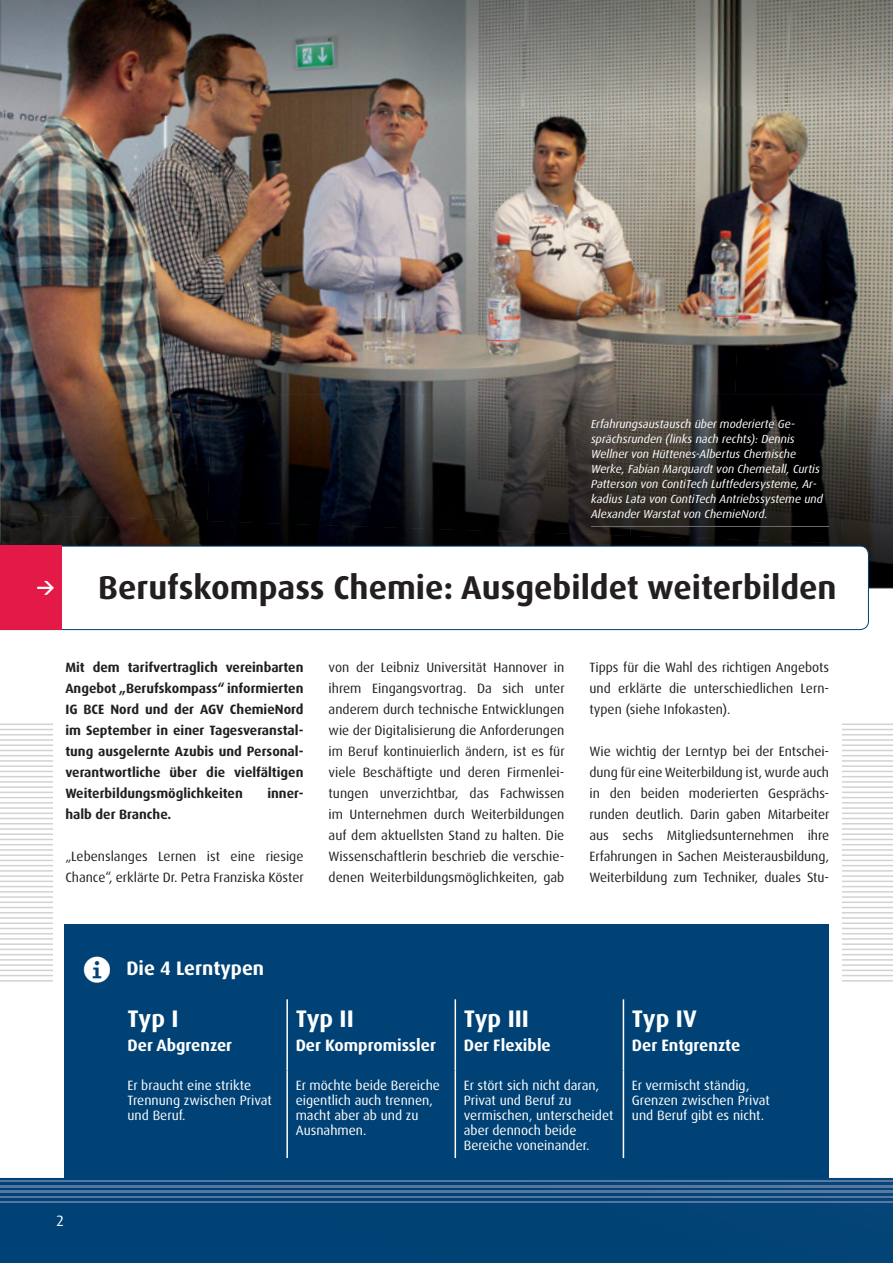
<style>
.page{position:relative;width:893px;height:1263px;background:#fff}
.page>*{position:absolute;margin:0;border:0;box-sizing:border-box;transform-origin:0 0}
.t1{font:700 33px "Dax OT";color:#231f20}
.t2{font:700 24px "Dax OT";color:#fff}
.t3{font:700 19.5px "Dax OT";color:#fff}
.t4{font:700 16.5px "Dax OT";color:#fff}
.t5{font:15px "Dax OT";color:#fff}
.t6{font:13.5px/21px "Dax OT";color:#231f20;text-align:justify}
.t7{font:13.5px/15px "Dax OT";color:#fff}
.t8{font:700 13.5px/21px "Dax";color:#231f20;text-align:justify}
.t9{font:italic 11.7px/15px "Dax OT";color:#fff}
</style>
<div class="page">
<hr style="left:0;top:723px;width:893px;height:2px;background:#d1d2d4">
<hr style="left:0;top:734px;width:893px;height:1px;background:#d1d2d4">
<hr style="left:0;top:744px;width:893px;height:2px;background:#d1d2d4">
<hr style="left:0;top:755px;width:893px;height:1px;background:#d1d2d4">
<hr style="left:0;top:765px;width:893px;height:2px;background:#d1d2d4">
<hr style="left:0;top:776px;width:893px;height:1px;background:#d1d2d4">
<hr style="left:0;top:786px;width:893px;height:2px;background:#d1d2d4">
<hr style="left:0;top:797px;width:893px;height:1px;background:#d1d2d4">
<hr style="left:0;top:807px;width:893px;height:2px;background:#d1d2d4">
<hr style="left:0;top:818px;width:893px;height:1px;background:#d1d2d4">
<hr style="left:0;top:828px;width:893px;height:2px;background:#d1d2d4">
<hr style="left:0;top:839px;width:893px;height:1px;background:#d1d2d4">
<hr style="left:0;top:849px;width:893px;height:2px;background:#d1d2d4">
<hr style="left:0;top:860px;width:893px;height:1px;background:#d1d2d4">
<hr style="left:0;top:870px;width:893px;height:2px;background:#d1d2d4">
<hr style="left:0;top:880px;width:893px;height:2px;background:#d1d2d4">
<hr style="left:0;top:891px;width:893px;height:1px;background:#d1d2d4">
<hr style="left:0;top:901px;width:893px;height:2px;background:#d1d2d4">
<hr style="left:0;top:912px;width:893px;height:1px;background:#d1d2d4">
<hr style="left:0;top:922px;width:893px;height:2px;background:#d1d2d4">
<hr style="left:0;top:933px;width:893px;height:1px;background:#d1d2d4">
<hr style="left:0;top:943px;width:893px;height:2px;background:#d1d2d4">
<hr style="left:0;top:954px;width:893px;height:1px;background:#d1d2d4">
<hr style="left:0;top:964px;width:893px;height:2px;background:#d1d2d4">
<hr style="left:0;top:975px;width:893px;height:1px;background:#d1d2d4">
<hr style="left:0;top:729px;width:893px;height:1px;background:#d1d2d4">
<hr style="left:0;top:739px;width:893px;height:2px;background:#d1d2d4">
<hr style="left:0;top:750px;width:893px;height:1px;background:#d1d2d4">
<hr style="left:0;top:760px;width:893px;height:2px;background:#d1d2d4">
<hr style="left:0;top:771px;width:893px;height:1px;background:#d1d2d4">
<hr style="left:0;top:781px;width:893px;height:2px;background:#d1d2d4">
<hr style="left:0;top:792px;width:893px;height:1px;background:#d1d2d4">
<hr style="left:0;top:802px;width:893px;height:1px;background:#d1d2d4">
<hr style="left:0;top:812px;width:893px;height:2px;background:#d1d2d4">
<hr style="left:0;top:823px;width:893px;height:1px;background:#d1d2d4">
<hr style="left:0;top:833px;width:893px;height:2px;background:#d1d2d4">
<hr style="left:0;top:844px;width:893px;height:1px;background:#d1d2d4">
<hr style="left:0;top:854px;width:893px;height:2px;background:#d1d2d4">
<hr style="left:0;top:865px;width:893px;height:1px;background:#d1d2d4">
<hr style="left:0;top:875px;width:893px;height:2px;background:#d1d2d4">
<hr style="left:0;top:886px;width:893px;height:1px;background:#d1d2d4">
<hr style="left:0;top:896px;width:893px;height:2px;background:#d1d2d4">
<hr style="left:0;top:907px;width:893px;height:1px;background:#d1d2d4">
<hr style="left:0;top:917px;width:893px;height:2px;background:#d1d2d4">
<hr style="left:0;top:928px;width:893px;height:1px;background:#d1d2d4">
<hr style="left:0;top:938px;width:893px;height:2px;background:#d1d2d4">
<hr style="left:0;top:949px;width:893px;height:1px;background:#d1d2d4">
<hr style="left:0;top:959px;width:893px;height:2px;background:#d1d2d4">
<hr style="left:0;top:969px;width:893px;height:2px;background:#d1d2d4">
<hr style="left:0;top:980px;width:893px;height:1px;background:#d1d2d4">
<div style="left:0;top:1178px;width:893px;height:85px;background:#014275"></div>
<hr style="left:0;top:1185px;width:893px;height:2px;background:#5576a1">
<hr style="left:0;top:1196px;width:893px;height:1px;background:#5576a1">
<hr style="left:0;top:1180px;width:893px;height:2px;background:#5676a1">
<hr style="left:0;top:1191px;width:893px;height:1px;background:#5576a1">
<hr style="left:0;top:1201px;width:893px;height:2px;background:#5576a1">
<img style="left:0;top:106px;width:893px;height:246px">
<div style="left:54px;top:695px;width:788px;height:467px;background:#fff"></div>
<img style="left:0;top:352px;width:367px;height:42px">
<img style="left:367px;top:352px;width:368px;height:42px">
<img style="left:735px;top:352px;width:158px;height:42px">
<img style="left:0;top:0;width:260px;height:106px">
<img style="left:260px;top:0;width:263px;height:106px">
<img style="left:523px;top:0;width:264px;height:106px">
<img style="left:787px;top:0;width:106px;height:106px">
<img style="left:0;top:394px;width:207px;height:120px">
<img style="left:207px;top:394px;width:212px;height:120px">
<img style="left:419px;top:394px;width:211px;height:120px">
<img style="left:630px;top:394px;width:210px;height:144px">
<img style="left:840px;top:394px;width:53px;height:194px">
<img style="left:0;top:514px;width:683px;height:32px">
<img style="left:681px;top:538px;width:161px;height:8px">
<svg style="left:62px;top:546px;width:807px;height:84px"></svg>
<div style="left:0;top:546px;width:62px;height:84px;background:#e31a47"></div>
<div style="left:64px;top:924px;width:765px;height:254px;background:#004275"></div>
<hr style="left:591px;top:526px;width:238px;height:1px;background:#6c6d70">
<hr style="left:286px;top:999px;width:2px;height:71px;background:#fff">
<hr style="left:455px;top:999px;width:1px;height:71px;background:#fff">
<hr style="left:623px;top:999px;width:1px;height:71px;background:#fff">
<hr style="left:286px;top:1070px;width:2px;height:88px;background:#fff">
<hr style="left:455px;top:1070px;width:1px;height:88px;background:#fff">
<hr style="left:623px;top:1070px;width:1px;height:88px;background:#fff">
<p class="t9" style="left:591px;top:416px;width:233px">Erfahrungsaustausch über moderierte Ge&shy;sprächsrunden (links nach rechts): Dennis Wellner von Hüttenes-Albertus Chemische Werke, Fabian Marquardt von Chemetall, Curtis Patterson von ContiTech Luftfedersysteme, Ar&shy;kadius Lata von ContiTech Antriebssysteme und Alexander Warstat von ChemieNord.</p>
<h1 class="t1" style="left:37px;top:566px;width:802px"><sup>&gt;</sup> Berufskompass Chemie: Ausgebildet weiterbilden</h1>
<p class="t8" style="left:65px;top:657px;width:240px">Mit dem tarifvertraglich vereinbarten Angebot „Berufskompass“ informierten IG BCE Nord und der AGV ChemieNord im September in einer Tagesveranstal&shy;tung ausgelernte Azubis und Personal&shy;verantwortliche über die vielfältigen Weiterbildungsmöglichkeiten</p>
<p class="t8" style="left:267px;top:783px;width:38px">inner-</p>
<p class="t8" style="left:65px;top:804px;width:108px">halb der Branche.</p>
<p class="t6" style="left:65px;top:846px;width:240px">„Lebenslanges Lernen ist eine riesige<br>Chance“, erklärte Dr. Petra Franziska Köster</p>
<p class="t6" style="left:329px;top:657px;width:238px">von der Leibniz Universität Hannover in ihrem Eingangsvortrag. Da sich unter anderem durch technische Entwicklungen wie der Digitalisierung die Anforderungen im Beruf kontinuierlich ändern, ist es für viele Beschäftigte und deren Firmenlei&shy;tungen unverzichtbar, das Fachwissen im Unternehmen durch Weiterbildungen auf dem aktuellsten Stand zu halten. Die Wissenschaftlerin beschrieb die verschie&shy;denen Weiterbildungsmöglichkeiten, gab</p>
<p class="t6" style="left:589px;top:657px;width:241px">Tipps für die Wahl des richtigen Angebots und erklärte die unterschiedlichen Lern&shy;typen (siehe Infokasten).</p>
<p class="t6" style="left:589px;top:741px;width:241px">Wie wichtig der Lerntyp bei der Entschei&shy;dung für eine Weiterbildung ist, wurde auch in den beiden moderierten Gesprächs&shy;runden deutlich. Darin gaben Mitarbeiter aus sechs Mitgliedsunternehmen ihre Erfahrungen in Sachen Meisterausbildung, Weiterbildung zum Techniker, duales Stu-</p>
<h3 class="t3" style="left:126px;top:956px;width:139px">Die 4 Lerntypen</h3>
<h2 class="t2" style="left:128px;top:1003px;width:53px">Typ I</h2>
<p class="t4" style="left:128px;top:1034px;width:106px">Der Abgrenzer</p>
<h2 class="t2" style="left:296px;top:1003px;width:60px">Typ II</h2>
<p class="t4" style="left:296px;top:1034px;width:142px">Der Kompromissler</p>
<h2 class="t2" style="left:464px;top:1003px;width:67px">Typ III</h2>
<p class="t4" style="left:464px;top:1034px;width:89px">Der Flexible</p>
<h2 class="t2" style="left:632px;top:1003px;width:66px">Typ IV</h2>
<p class="t4" style="left:632px;top:1034px;width:110px">Der Entgrenzte</p>
<p class="t5" style="left:57px;top:1211px;width:9px">2</p>
<p class="t7" style="left:128px;top:1077px;width:146px">Er braucht eine strikte<br>Trennung zwischen Privat und Beruf.</p>
<p class="t7" style="left:296px;top:1077px;width:146px">Er möchte beide Bereiche eigentlich auch trennen, macht aber ab und zu<br>Ausnahmen.</p>
<p class="t7" style="left:464px;top:1077px;width:151px">Er stört sich nicht daran,<br>Privat und Beruf zu vermischen, unterscheidet aber dennoch beide<br>Bereiche voneinander.</p>
<p class="t7" style="left:632px;top:1077px;width:139px">Er vermischt ständig,<br>Grenzen zwischen Privat und Beruf gibt es nicht.</p>
</div>
